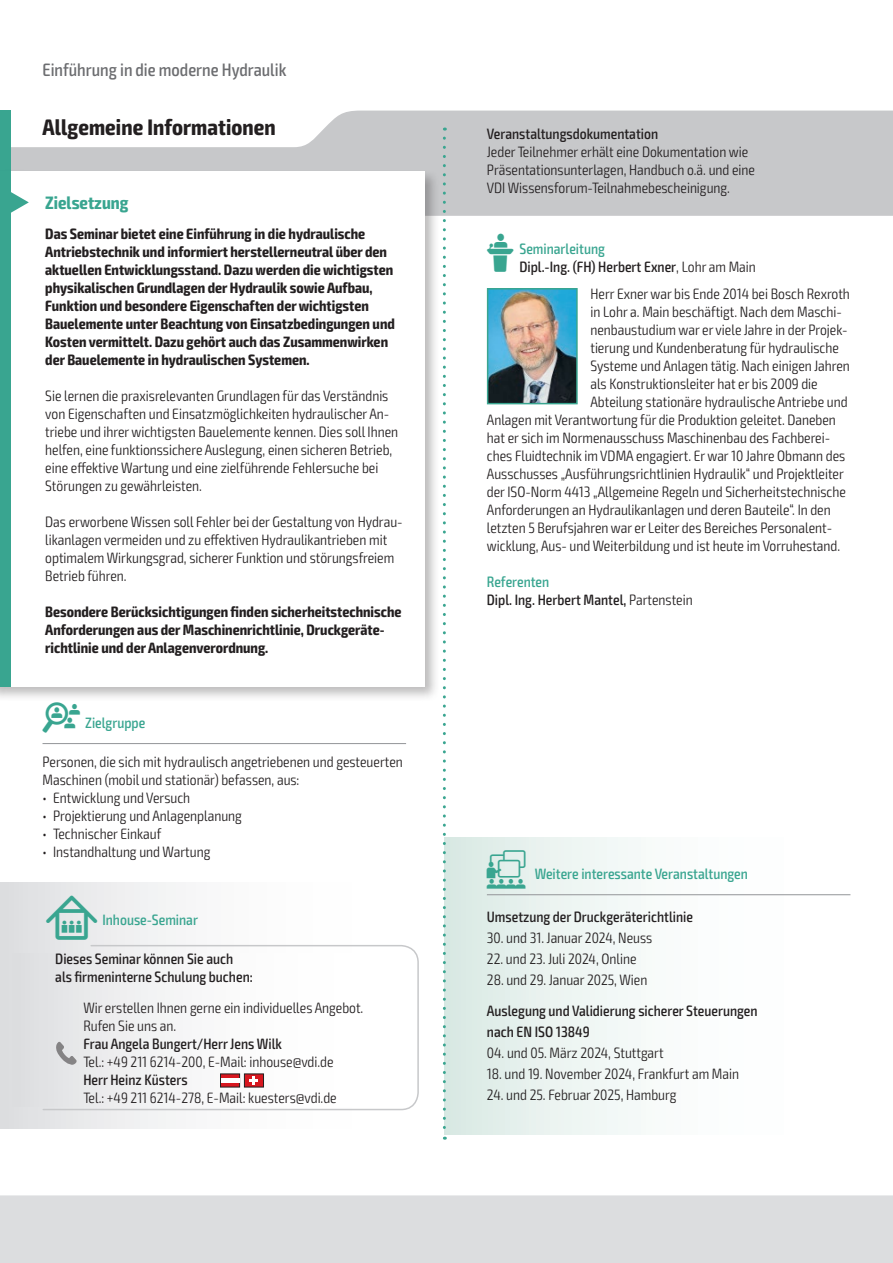
<style>
.page{position:relative;width:893px;height:1263px;background:#fff}
.page>*{position:absolute;margin:0;border:0;box-sizing:border-box;transform-origin:0 0}
.t1{font:700 condensed 22.5px "Exo 2";letter-spacing:.005em;color:#231f20}
.t2{font:500 condensed 18px "Exo 2";color:#6c6d70}
.t3{font:700 condensed 18px "Exo 2";color:#39a590}
.t4{font:300 condensed 15px/18px "Exo 2";color:#231f20}
.t5{font:700 condensed 15px/18px "Exo 2";color:#231f20}
.t6{font:500 condensed 15px/18px "Exo 2";color:#231f20}
.t7{font:500 condensed 15px "Exo 2";color:#39a590}
.s1{font-family:"VDI Iconset S4 A Regular";font-weight:400;font-stretch:normal;color:#39a590}
.s2{color:#39a590}
.s3{font-weight:300}
.s4{font-family:"VDI Iconset S4 A Regular";font-weight:400;font-stretch:normal}
.s5{font-family:"VDI Iconset S4 A Regular";font-weight:400;font-stretch:normal;font-size:15.45px}
.s6{font-family:"VDI Iconset S4 A Regular";font-weight:400;font-stretch:normal;font-size:19.5px}
</style>
<div class="page">
<div style="left:0;top:1195px;width:893px;height:68px;background:#dcdddf"></div>
<svg style="left:11px;top:111px;width:881px;height:105px;fill:#c7c8ca"></svg>
<hr style="left:892px;top:111px;width:1px;height:105px;background:#39a590">
<div style="left:0;top:111px;width:11px;height:63px;background:#39a590"></div>
<div style="left:0;top:168px;width:440px;height:534px;background:#231f20;opacity:.3"></div>
<div style="left:0;top:171px;width:424px;height:516px;background:#fff"></div>
<div style="left:0;top:171px;width:11px;height:516px;background:#39a590"></div>
<svg style="left:11px;top:192px;width:18px;height:21px"></svg>
<hr style="left:43px;top:743px;width:363px;height:1px;background:#939598">
<div style="left:444px;top:837px;width:406px;height:297px;background:linear-gradient(to right,#dfece8,#fff)"></div>
<hr style="left:487px;top:894px;width:363px;height:1px;background:#939598">
<img style="left:490px;top:291px;width:85px;height:110px">
<div style="left:487px;top:288px;width:91px;height:116px;border:2px solid #39a590"></div>
<div style="left:0;top:882px;width:419px;height:247px;background:linear-gradient(to right,#e2e3e5,#fff)"></div>
<svg style="left:42px;top:944px;width:377px;height:167px"></svg>
<div style="left:13px;top:954px;width:382px;height:152px;background:linear-gradient(to right,#e3e3e5,#fff)"></div>
<svg style="left:220px;top:1073px;width:44px;height:14px"></svg>
<hr style="left:221px;top:1078px;width:18px;height:4px;background:#fff">
<svg style="left:56px;top:1042px;width:21px;height:23px"></svg>
<svg style="left:443px;top:138px;width:3px;height:1002px"></svg>
<p class="t2" style="left:43px;top:59px;width:245px">Einführung in die moderne Hydraulik</p>
<h1 class="t1" style="left:43px;top:113px;width:235px">Allgemeine Informationen</h1>
<p class="t6" style="left:487px;top:125px;width:173px">Veranstaltungsdokumentation</p>
<p class="t4" style="left:487px;top:143px;width:270px">Jeder Teilnehmer erhält eine Dokumentation wie<br>Präsentationsunterlagen, Handbuch o.ä. und eine<br>VDI Wissensforum-Teilnahmebescheinigung.</p>
<p class="t5" style="left:45px;top:225px;width:351px">Das Seminar bietet eine Einführung in die hydraulische Antriebstechnik und informiert herstellerneutral über den aktuellen Entwicklungsstand. Dazu werden die wichtigsten physikalischen Grundlagen der Hydraulik sowie Aufbau, Funktion und besondere Eigenschaften der wichtigsten Bauelemente unter Beachtung von Einsatzbedingungen und Kosten vermittelt. Dazu gehört auch das Zusammenwirken der Bauelemente in hydraulischen Systemen.</p>
<p class="t4" style="left:45px;top:387px;width:354px">Sie lernen die praxisrelevanten Grundlagen für das Verständnis von Eigenschaften und Einsatzmöglichkeiten hydraulischer An&shy;triebe und ihrer wichtigsten Bauelemente kennen. Dies soll Ihnen helfen, eine funktionssichere Auslegung, einen sicheren Betrieb, eine effektive Wartung und eine zielführende Fehlersuche bei Störungen zu gewährleisten.</p>
<p class="t4" style="left:45px;top:513px;width:359px">Das erworbene Wissen soll Fehler bei der Gestaltung von Hydrau&shy;likanlagen vermeiden und zu effektiven Hydraulikantrieben mit optimalem Wirkungsgrad, sicherer Funktion und störungsfreiem Betrieb führen.</p>
<p class="t5" style="left:45px;top:603px;width:358px">Besondere Berücksichtigungen finden sicherheitstechnische<br>Anforderungen aus der Maschinenrichtlinie, Druckgeräte&shy;richtlinie und der Anlagenverordnung.</p>
<p class="t3" style="left:45px;top:192px;width:85px">Zielsetzung</p>
<p class="t6" style="left:519px;top:240px;width:238px;text-indent:-33px"><span class="s1">L</span> <span class="s2">Seminarleitung<br></span>Dipl.-Ing. (FH) Herbert Exner<span class="s3">, Lohr am Main</span></p>
<p class="t4" style="left:590px;top:285px;width:261px">Herr Exner war bis Ende 2014 bei Bosch Rexroth</p>
<p class="t4" style="left:590px;top:303px;width:253px">in Lohr a. Main beschäftigt. Nach dem Maschi-</p>
<p class="t4" style="left:590px;top:321px;width:259px">nenbaustudium war er viele Jahre in der Projek-</p>
<p class="t4" style="left:590px;top:339px;width:250px">tierung und Kundenberatung für hydraulische</p>
<p class="t4" style="left:590px;top:357px;width:261px">Systeme und Anlagen tätig. Nach einigen Jahren</p>
<p class="t4" style="left:590px;top:375px;width:229px">als Konstruktionsleiter hat er bis 2009 die</p>
<p class="t4" style="left:590px;top:393px;width:259px">Abteilung stationäre hydraulische Antriebe und</p>
<p class="t4" style="left:487px;top:411px;width:350px">Anlagen mit Verantwortung für die Produktion geleitet. Daneben</p>
<p class="t4" style="left:487px;top:429px;width:345px">hat er sich im Normenausschuss Maschinenbau des Fachberei-</p>
<p class="t4" style="left:487px;top:447px;width:360px">ches Fluidtechnik im VDMA engagiert. Er war 10 Jahre Obmann des</p>
<p class="t4" style="left:487px;top:465px;width:358px">Ausschusses „Ausführungsrichtlinien Hydraulik“ und Projektleiter</p>
<p class="t4" style="left:487px;top:483px;width:360px">der ISO-Norm 4413 „Allgemeine Regeln und Sicherheitstechnische</p>
<p class="t4" style="left:487px;top:501px;width:345px">Anforderungen an Hydraulikanlagen und deren Bauteile“. In den</p>
<p class="t4" style="left:487px;top:519px;width:347px">letzten 5 Berufsjahren war er Leiter des Bereiches Personalent-</p>
<p class="t4" style="left:487px;top:537px;width:355px">wicklung, Aus- und Weiterbildung und ist heute im Vorruhestand.</p>
<p class="t7" style="left:487px;top:572px;width:64px">Referenten</p>
<p class="t6" style="left:487px;top:591px;width:207px">Dipl. Ing. Herbert Mantel, <span class="s3">Partenstein</span></p>
<p class="t7" style="left:43px;top:714px;width:104px"><span class="s4">Z</span> Zielgruppe</p>
<p class="t4" style="left:43px;top:753px;width:362px">Personen, die sich mit hydraulisch angetriebenen und gesteuerten<br>Maschinen (mobil und stationär) befassen, aus:</p>
<p class="t4" style="left:43px;top:789px;width:149px">• Entwicklung und Versuch</p>
<p class="t4" style="left:43px;top:807px;width:201px">• Projektierung und Anlagenplanung</p>
<p class="t4" style="left:43px;top:825px;width:120px">• Technischer Einkauf</p>
<p class="t4" style="left:43px;top:843px;width:169px">• Instandhaltung und Wartung</p>
<p class="t7" style="left:46px;top:911px;width:153px"><span class="s5">I</span> Inhouse-Seminar</p>
<p class="t6" style="left:55px;top:950px;width:199px">Dieses Seminar können Sie auch als firmeninterne Schulung buchen:</p>
<p class="t4" style="left:83px;top:999px;width:282px">Wir erstellen Ihnen gerne ein individuelles Angebot.<br>Rufen Sie uns an.</p>
<p class="t6" style="left:83px;top:1035px;width:200px">Frau Angela Bungert/Herr Jens Wilk</p>
<p class="t4" style="left:83px;top:1053px;width:252px">Tel.: +49 211 6214-200, E-Mail: inhouse@vdi.de</p>
<p class="t6" style="left:83px;top:1071px;width:106px">Herr Heinz Küsters</p>
<p class="t4" style="left:83px;top:1089px;width:255px">Tel.: +49 211 6214-278, E-Mail: kuesters@vdi.de</p>
<p class="t7" style="left:487px;top:865px;width:263px"><span class="s6">W</span> Weitere interessante Veranstaltungen</p>
<p class="t6" style="left:487px;top:908px;width:208px">Umsetzung der Druckgeräterichtlinie</p>
<p class="t4" style="left:487px;top:929px;width:167px">30. und 31. Januar 2024, Neuss</p>
<p class="t4" style="left:487px;top:950px;width:151px">22. und 23. Juli 2024, Online</p>
<p class="t4" style="left:487px;top:971px;width:162px">28. und 29. Januar 2025, Wien</p>
<p class="t6" style="left:487px;top:1001px;width:272px;line-height:21px">Auslegung und Validierung sicherer Steuerungen nach EN ISO 13849</p>
<p class="t4" style="left:487px;top:1044px;width:178px">04. und 05. März 2024, Stuttgart</p>
<p class="t4" style="left:487px;top:1065px;width:254px">18. und 19. November 2024, Frankfurt am Main</p>
<p class="t4" style="left:487px;top:1086px;width:191px">24. und 25. Februar 2025, Hamburg</p>
</div>
